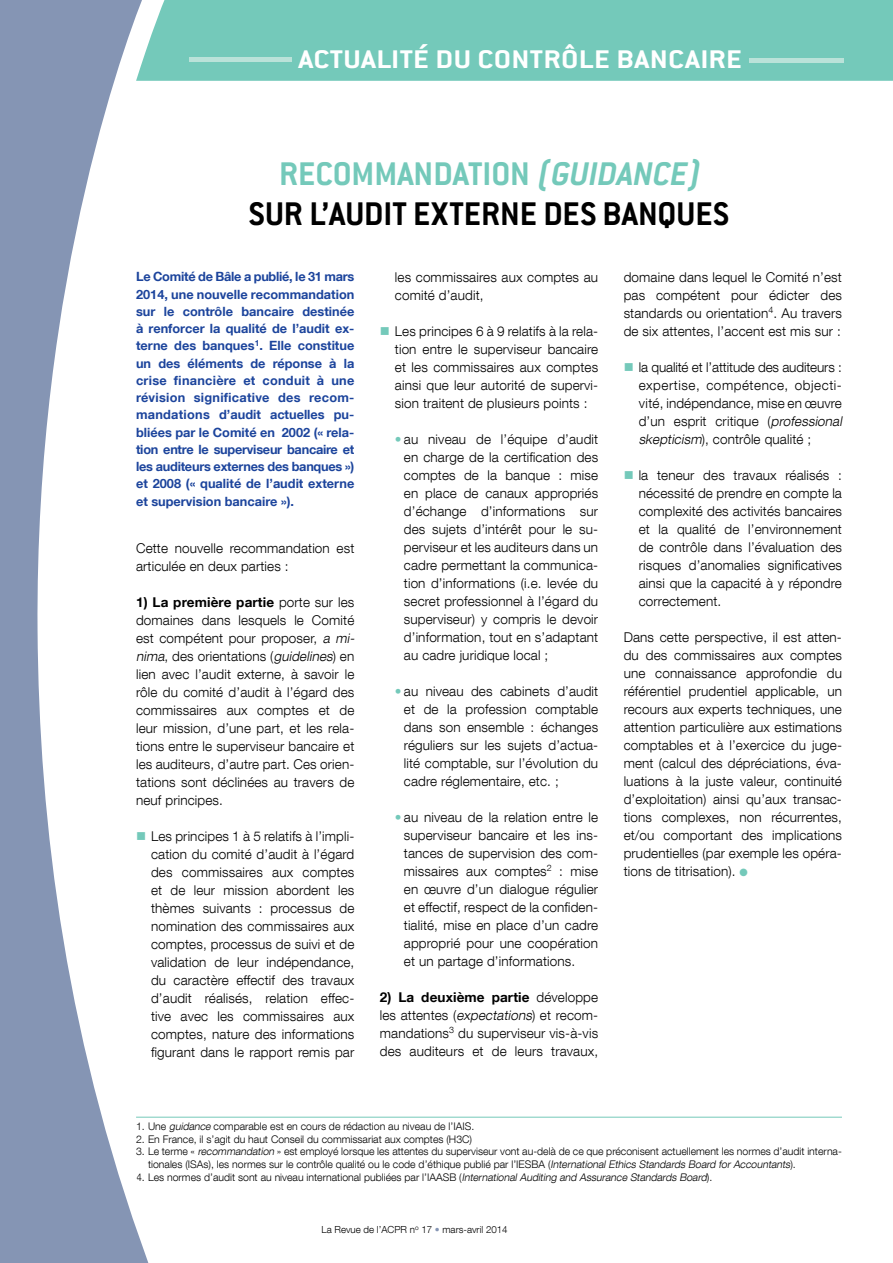
<style>
.page{position:relative;width:893px;height:1263px;background:#fff}
.page>*{position:absolute;margin:0;border:0;box-sizing:border-box;transform-origin:0 0}
.t1{font:700 36px/40.5px "Conduit ITC";color:#000;text-align:center}
.t2{font:700 28.05px "Conduit ITC";letter-spacing:.01em;color:#fff;scale:1.18 1}
.t3{font:300 13.5px/18px "Helvetica Neue LT Com";letter-spacing:.01em;color:#000;text-align:justify}
.t4{font:700 12.75px/17.2px "Helvetica Neue LT Com";color:#1c449c;text-align:justify}
.t5{font:300 10.5px/12.6px "Helvetica Neue LT Com";color:#000}
.t6{font:300 9.75px "Helvetica Neue LT Com";color:#000}
.s1{color:#74c9ba}
.s2{font-style:italic;color:#74c9ba}
.s3{font-weight:700}
.s4{font-style:italic}
.s5{color:#8595b4}
</style>
<div class="page">
<hr style="left:136px;top:1117px;width:706px;height:1px;background:#74c9ba">
<svg style="left:0;top:0;width:157px;height:1263px"></svg>
<div style="left:136px;top:0;width:757px;height:81px;background:#74c9ba"></div>
<div style="left:749px;top:58px;width:95px;height:5px;background:#bae2d9"></div>
<div style="left:189px;top:57px;width:102px;height:5px;background:#bae2d9"></div>
<h2 class="t2" style="left:298px;top:43px;width:167px">ACTUALITÉ DU CON</h2>
<h2 class="t2" style="left:530px;top:43px;width:178px">TRÔLE BANCAIRE</h2>
<h1 class="t1" style="left:249px;top:153px;width:482px"><span class="s1">RECOMMANDATION</span> <span class="s2">(GUIDANCE)<br></span>SUR L’AUDIT EXTERN E DES BANQUES</h1>
<p class="t4" style="left:136px;top:268px;width:220px">Le Comité de Bâle a publié, le 31 mars 2014, une nouvelle recommandation sur le contrôle bancaire destinée à renforcer la qualité de l’audit ex&shy;terne des banques<sup>1</sup>. Elle constitue un des éléments de réponse à la crise financière et conduit à une révision significative des recom&shy;mandations d’audit actuelles pu&shy;bliées par le Comité en 2002 (« rela&shy;tion entre le superviseur bancaire et les auditeurs externes des banques ») et 2008 (« qualité de l’audit externe et supervision bancaire »).</p>
<p class="t3" style="left:136px;top:539px;width:220px">Cette nouvelle recommandation est articulée en deux parties :</p>
<p class="t3" style="left:136px;top:593px;width:223px;text-align:left"><span class="s3">1) La première partie</span> porte sur les domaines dans lesquels le Comité est compétent pour proposer, <span class="s4">a mi&shy;nima</span>, des orientations (<span class="s4">guidelines</span>) en lien avec l’audit externe, à savoir le rôle du comité d’audit à l’égard des commissaires aux comptes et de leur mission, d’une part, et les rela&shy;tions entre le superviseur bancaire et les auditeurs, d’autre part. Ces orien&shy;tations sont déclinées au travers de neuf principes.</p>
<p class="t3" style="left:151px;top:827px;width:205px;text-indent:-15px"><span class="s1">■</span> Les principes 1 à 5 relatifs à l’impli&shy;cation du comité d’audit à l’égard des commissaires aux comptes et de leur mission abordent les thèmes suivants : processus de nomination des commissaires aux comptes, processus de suivi et de validation de leur indépendance, du caractère effectif des travaux d’audit réalisés, relation effec&shy;tive avec les commissaires aux comptes, nature des informations figurant dans le rapport remis par</p>
<p class="t3" style="left:395px;top:268px;width:205px">les commissaires aux comptes au comité d’audit,</p>
<p class="t3" style="left:395px;top:322px;width:205px;text-indent:-15px"><span class="s1">■</span> Les principes 6 à 9 relatifs à la rela&shy;tion entre le superviseur bancaire et les commissaires aux comptes ainsi que leur autorité de supervi&shy;sion traitent de plusieurs points :</p>
<p class="t3" style="left:404px;top:430px;width:196px;text-indent:-9px"><span class="s1">•</span> au niveau de l’équipe d’audit en charge de la certification des comptes de la banque : mise en place de canaux appropriés d’échange d’informations sur des sujets d’intérêt pour le su&shy;perviseur et les auditeurs dans un cadre permettant la communica&shy;tion d’informations (i.e. levée du secret professionnel à l’égard du superviseur) y compris le devoir d’information, tout en s’adaptant au cadre juridique local ;</p>
<p class="t3" style="left:404px;top:682px;width:196px;text-indent:-9px"><span class="s1">•</span> au niveau des cabinets d’audit et de la profession comptable dans son ensemble : échanges réguliers sur les sujets d’actua&shy;lité comptable, sur l’évolution du cadre réglementaire, etc. ;</p>
<p class="t3" style="left:404px;top:808px;width:196px;text-indent:-9px"><span class="s1">•</span> au niveau de la relation entre le superviseur bancaire et les ins&shy;tances de supervision des com&shy;missaires aux comptes<sup>2</sup> : mise en œuvre d’un dialogue régulier et effectif, respect de la confiden&shy;tialité, mise en place d’un cadre approprié pour une coopération et un partage d’informations.</p>
<p class="t3" style="left:380px;top:988px;width:220px"><span class="s3">2) La deuxième partie</span> développe les attentes (<span class="s4">expectations</span>) et recom&shy;mandations<sup>3</sup> du superviseur vis-à-vis des auditeurs et de leurs travaux,</p>
<p class="t3" style="left:624px;top:268px;width:220px">domaine dans lequel le Comité n’est pas compétent pour édicter des standards ou orientation<sup>4</sup>. Au travers de six attentes, l’accent est mis sur :</p>
<p class="t3" style="left:639px;top:358px;width:208px;text-align:left;text-indent:-15px"><span class="s1">■</span> la qualité et l’attitude des auditeurs : expertise, compétence, objecti&shy;vité, indépendance, mise en œuvre d’un esprit critique (<span class="s4">professional skepticism</span>), contrôle qualité ;</p>
<p class="t3" style="left:639px;top:466px;width:205px;text-indent:-15px"><span class="s1">■</span> la teneur des travaux réalisés : nécessité de prendre en compte la complexité des activités bancaires et la qualité de l’environnement de contrôle dans l’évaluation des risques d’anomalies significatives ainsi que la capacité à y répondre correctement.</p>
<p class="t3" style="left:624px;top:628px;width:220px">Dans cette perspective, il est atten&shy;du des commissaires aux comptes une connaissance approfondie du référentiel prudentiel applicable, un recours aux experts techniques, une attention particulière aux estimations comptables et à l’exercice du juge&shy;ment (calcul des dépréciations, éva&shy;luations à la juste valeur, continuité d’exploitation) ainsi qu’aux transac&shy;tions complexes, non récurrentes, et/ou comportant des implications prudentielles (par exemple les opéra&shy;tions de titrisation). <span class="s1">●</span></p>
<p class="t5" style="left:136px;top:1120px;width:340px">1. Une <span class="s4">guidance</span> comparable est en cours de rédaction au niveau de l’IAIS.</p>
<p class="t5" style="left:136px;top:1132px;width:338px">2. En France, il s’agit du haut Conseil du commissariat aux comptes (H3C)</p>
<p class="t5" style="left:148px;top:1145px;width:695px;text-indent:-12px">3. Le terme « <span class="s4">recommandation</span> » est employé lorsque les attentes du superviseur vont au-delà de ce que préconisent actuellement les normes d’audit interna&shy;tionales (ISAs), les normes sur le contrôle qualité ou le code d’éthique publié par l’IESBA (<span class="s4">International Ethics Standards Board for Accountants</span>).</p>
<p class="t5" style="left:136px;top:1170px;width:578px">4. Les normes d’audit sont au niveau international publiées par l’IAASB (<span class="s4">International Auditing and Assurance Standards Board</span>).</p>
<p class="t6" style="left:321px;top:1224px;width:188px">La Revue de l’ACPR n<sup>o</sup> 17 <span class="s5">•</span> mars-avril 2014</p>
</div>
